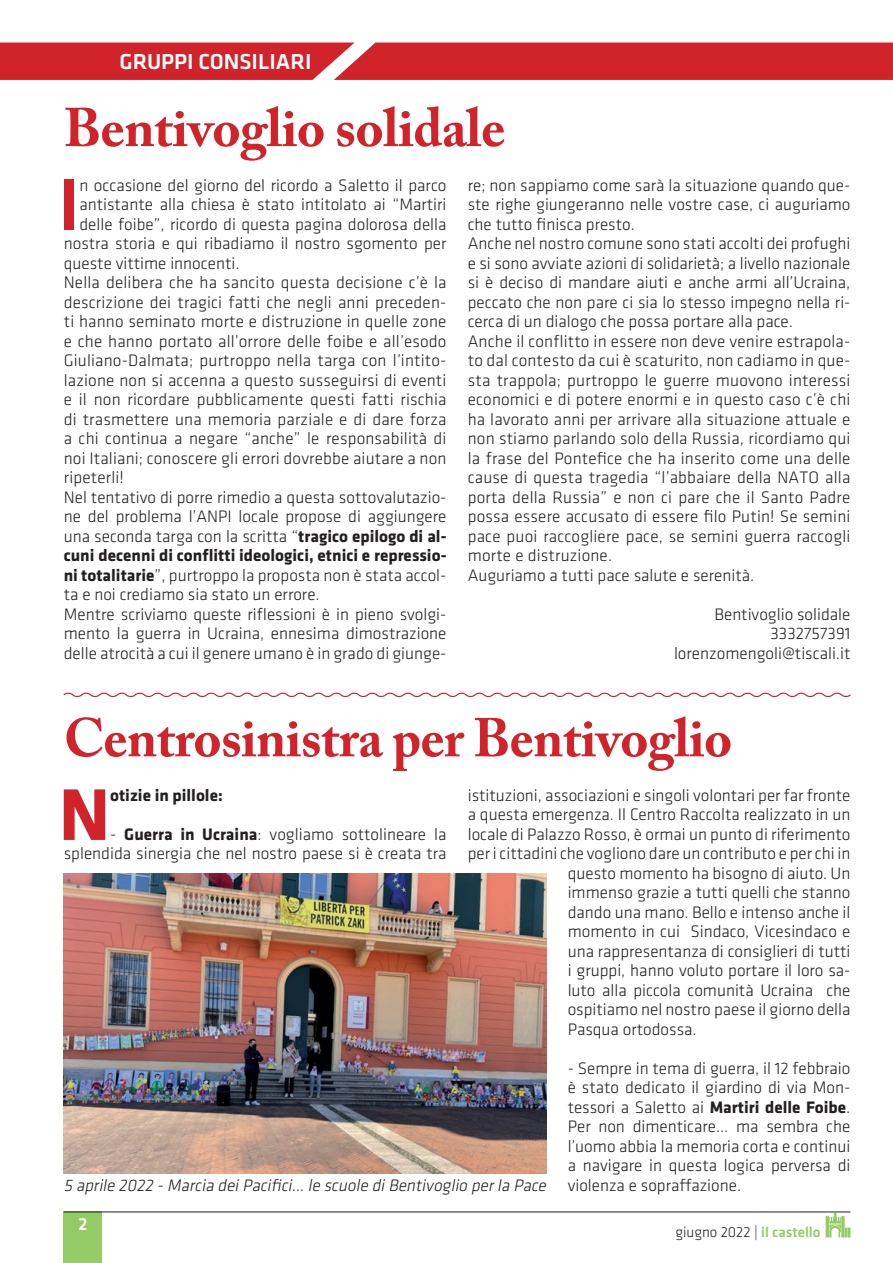
<style>
.page{position:relative;width:893px;height:1263px;background:#fff}
.page>*{position:absolute;margin:0;border:0;box-sizing:border-box;transform-origin:0 0}
.t1{font:500 75.75px "Klavika";color:#d1232a}
.t2{font:700 75.75px "Klavika";color:#d1232a}
.t3{font:700 54px "Adobe Caslon Pro";letter-spacing:-.01em;color:#d1232a}
.t4{font:500 22.5px "Klavika";color:#fff}
.t5{font:500 18px "Klavika";color:#fff}
.t6{font:300 17.25px/19.5px "Klavika";color:#231f20;text-align:justify}
.t7{font:italic 300 17.25px "Klavika";color:#231f20}
.t8{font:700 17.25px "Klavika";color:#231f20}
.t9{font:300 15px "Klavika";color:#231f20}
.s1{font-weight:700}
.s2{font-weight:500;color:#95cb64}
</style>
<div class="page">
<svg style="left:826px;top:1213px;width:24px;height:24px"></svg>
<div style="left:64px;top:1212px;width:38px;height:51px;background:#95cb64"></div>
<hr style="left:64px;top:1211px;width:786px;height:1px;background:#231f20">
<div style="left:0;top:43px;width:893px;height:37px;background:#d1232a"></div>
<svg style="left:63px;top:692px;width:788px;height:5px"></svg>
<img style="left:64px;top:874px;width:482px;height:300px">
<p class="t4" style="left:120px;top:49px;width:193px">GRUPPI CONSILIARI</p>
<p class="t3" style="left:64px;top:96px;width:443px">Bentivoglio solidale</p>
<p class="t1" style="left:58px;top:163px;width:23px">I</p>
<p class="t6" style="left:79px;top:176px;width:369px">n occasione del giorno del ricordo a Saletto il parco</p>
<p class="t6" style="left:79px;top:195px;width:369px">antistante alla chiesa è stato intitolato ai “Martiri</p>
<p class="t6" style="left:79px;top:215px;width:369px">delle foibe”, ricordo di questa pagina dolorosa della</p>
<p class="t6" style="left:64px;top:234px;width:384px">nostra storia e qui ribadiamo il nostro sgomento per</p>
<p class="t6" style="left:64px;top:254px;width:177px">queste vittime innocenti.</p>
<p class="t6" style="left:64px;top:273px;width:384px">Nella delibera che ha sancito questa decisione c’è la descrizione dei tragici fatti che negli anni preceden&shy;ti hanno seminato morte e distruzione in quelle zone e che hanno portato all’orrore delle foibe e all’esodo Giuliano-Dalmata; purtroppo nella targa con l’intito&shy;lazione non si accenna a questo susseguirsi di eventi e il non ricordare pubblicamente questi fatti rischia di trasmettere una memoria parziale e di dare forza a chi continua a negare “anche” le responsabilità di noi Italiani; conoscere gli errori dovrebbe aiutare a non ripeterli!</p>
<p class="t6" style="left:64px;top:488px;width:384px">Nel tentativo di porre rimedio a questa sottovalutazio&shy;ne del problema l’ANPI locale propose di aggiungere una seconda targa con la scritta “<span class="s1">tragico epilogo di al&shy;cuni decenni di conflitti ideologici, etnici e repressio&shy;ni totalitarie</span>”, purtroppo la proposta non è stata accol&shy;ta e noi crediamo sia stato un errore.</p>
<p class="t6" style="left:64px;top:605px;width:384px">Mentre scriviamo queste riflessioni è in pieno svolgi&shy;mento la guerra in Ucraina, ennesima dimostrazione delle atrocità a cui il genere umano è in grado di giunge-</p>
<p class="t6" style="left:468px;top:176px;width:384px">re; non sappiamo come sarà la situazione quando que&shy;ste righe giungeranno nelle vostre case, ci auguriamo che tutto finisca presto.</p>
<p class="t6" style="left:468px;top:234px;width:384px">Anche nel nostro comune sono stati accolti dei profughi e si sono avviate azioni di solidarietà; a livello nazionale si è deciso di mandare aiuti e anche armi all’Ucraina, peccato che non pare ci sia lo stesso impegno nella ri&shy;cerca di un dialogo che possa portare alla pace.</p>
<p class="t6" style="left:468px;top:332px;width:384px">Anche il conflitto in essere non deve venire estrapola&shy;to dal contesto da cui è scaturito, non cadiamo in que&shy;sta trappola; purtroppo le guerre muovono interessi economici e di potere enormi e in questo caso c’è chi ha lavorato anni per arrivare alla situazione attuale e non stiamo parlando solo della Russia, ricordiamo qui la frase del Pontefice che ha inserito come una delle cause di questa tragedia “l’abbaiare della NATO alla porta della Russia” e non ci pare che il Santo Padre possa essere accusato di essere filo Putin! Se semini pace puoi raccogliere pace, se semini guerra raccogli morte e distruzione.</p>
<p class="t6" style="left:468px;top:566px;width:288px">Auguriamo a tutti pace salute e serenità.</p>
<p class="t6" style="left:714px;top:605px;width:138px">Bentivoglio solidale</p>
<p class="t6" style="left:770px;top:624px;width:81px">3332757391</p>
<p class="t6" style="left:674px;top:644px;width:178px">lorenzomengoli@tiscali.it</p>
<p class="t3" style="left:64px;top:706px;width:670px">Centrosinistra per Bentivoglio</p>
<p class="t2" style="left:59px;top:773px;width:53px">N</p>
<p class="t8" style="left:110px;top:786px;width:114px">otizie in pillole:</p>
<p class="t6" style="left:468px;top:786px;width:384px">istituzioni, associazioni e singoli volontari per far fronte</p>
<p class="t6" style="left:468px;top:805px;width:384px">a questa emergenza. Il Centro Raccolta realizzato in un</p>
<p class="t6" style="left:468px;top:825px;width:384px">locale di Palazzo Rosso, è ormai un punto di riferimento</p>
<p class="t6" style="left:468px;top:844px;width:384px">per i cittadini che vogliono dare un contributo e per chi in</p>
<p class="t6" style="left:568px;top:864px;width:284px">questo momento ha bisogno di aiuto. Un</p>
<p class="t6" style="left:568px;top:883px;width:284px">immenso grazie a tutti quelli che stanno</p>
<p class="t6" style="left:568px;top:903px;width:284px">dando una mano. Bello e intenso anche il</p>
<p class="t6" style="left:568px;top:922px;width:284px">momento in cui Sindaco, Vicesindaco e</p>
<p class="t6" style="left:568px;top:942px;width:284px">una rappresentanza di consiglieri di tutti</p>
<p class="t6" style="left:568px;top:961px;width:284px">i gruppi, hanno voluto portare il loro sa-</p>
<p class="t6" style="left:568px;top:981px;width:284px">luto alla piccola comunità Ucraina che</p>
<p class="t6" style="left:568px;top:1000px;width:284px">ospitiamo nel nostro paese il giorno della</p>
<p class="t6" style="left:568px;top:1020px;width:131px">Pasqua ortodossa.</p>
<p class="t6" style="left:568px;top:1059px;width:284px">- Sempre in tema di guerra, il 12 febbraio è stato dedicato il giardino di via Mon&shy;tessori a Saletto ai <span class="s1">Martiri delle Foibe</span>.<br>Per non dimenticare… ma sembra che l’uomo abbia la memoria corta e continui a navigare in questa logica perversa di</p>
<p class="t7" style="left:64px;top:1175px;width:487px">5 aprile 2022 -Marcia deiPacifici… le scuole diBentivoglio perla Pace</p>
<p class="t6" style="left:568px;top:1176px;width:175px">violenza e sopraffazione.</p>
<p class="t6" style="left:64px;top:825px;width:384px;text-align:right">- <span class="s1">Guerra in Ucraina</span>: vogliamo sottolineare la splendida sinergia che nel nostro paese si è creata tra</p>
<p class="t5" style="left:78px;top:1214px;width:11px">2</p>
<p class="t9" style="left:675px;top:1224px;width:147px">giugno 2022 | <span class="s2">il castello</span></p>
</div>
